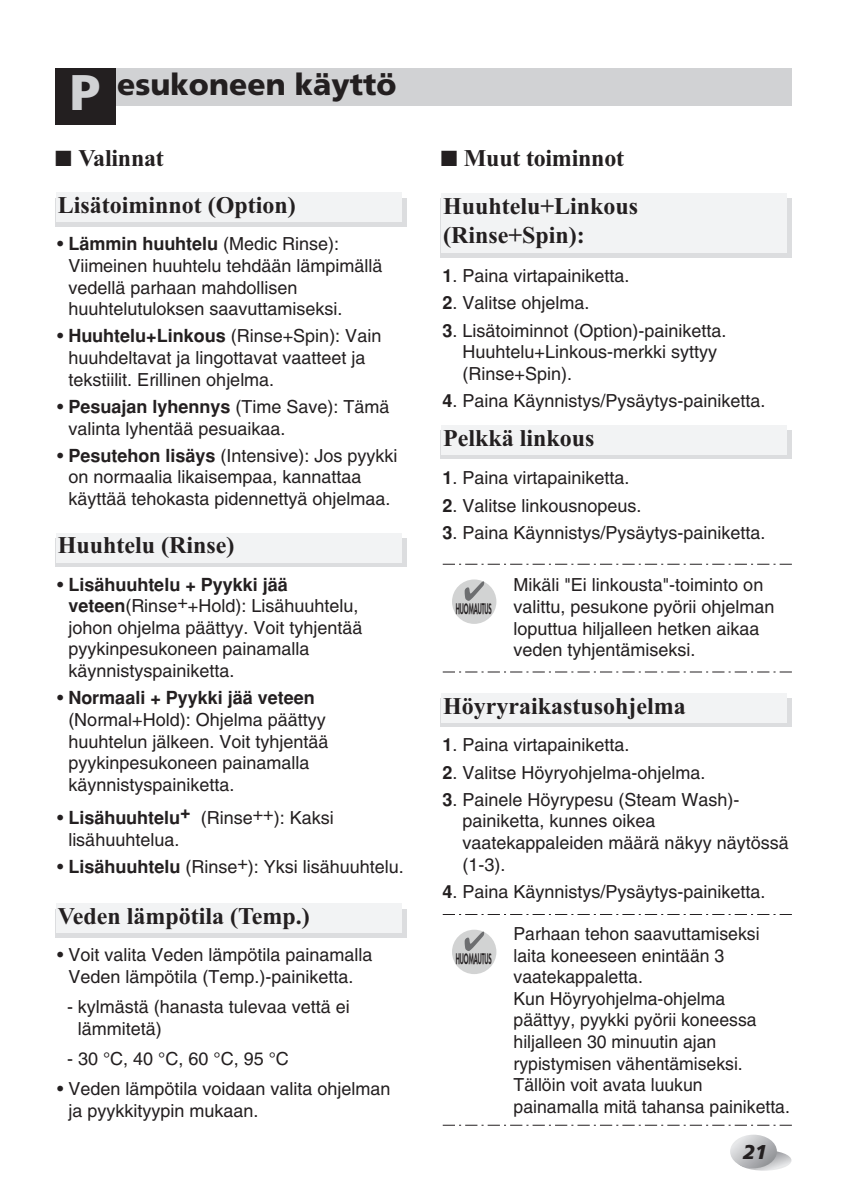
<style>
.page{position:relative;width:850px;height:1190px;background:#fff}
.page>*{position:absolute;margin:0;border:0;box-sizing:border-box;transform-origin:0 0}
.t1{font:900 30px "Frutiger";color:#231f20}
.t2{font:700 24px/28.8px "Times New Roman";color:#231f20}
.t3{font:italic 900 20px "Frutiger";color:#231f20}
.t4{font:18px/21.6px "Helvetica";color:#231f20}
.t5{font:800 14px "Futura";letter-spacing:-.01em;color:#231f20;scale:.44 1}
.s1{font-size:50px;color:#d1d2d4}
.s2{font-weight:700}
</style>
<div class="page">
<svg style="left:737px;top:1150px;width:55px;height:21px"></svg>
<svg style="left:730px;top:1135px;width:47px;height:33px"></svg>
<div style="left:55px;top:68px;width:736px;height:37px;background:#d1d2d4"></div>
<div style="left:55px;top:68px;width:60px;height:57px;background:#231f20"></div>
<div style="left:452px;top:930px;width:44px;height:44px;background:#d2d3d3;border-radius:50%"></div>
<svg style="left:465px;top:932px;width:19px;height:19px"></svg>
<svg style="left:443px;top:914px;width:349px;height:1px"></svg>
<svg style="left:443px;top:1125px;width:349px;height:1px"></svg>
<div style="left:452px;top:579px;width:44px;height:45px;background:#d2d3d3;border-radius:50%"></div>
<svg style="left:465px;top:581px;width:19px;height:20px"></svg>
<svg style="left:443px;top:564px;width:349px;height:1px"></svg>
<svg style="left:443px;top:672px;width:349px;height:1px"></svg>
<div style="left:441px;top:198px;width:351px;height:59px;background:linear-gradient(to right,#e7e8ea,#e6e7e9)"></div>
<div style="left:441px;top:193px;width:346px;height:59px;background:#f2f3f4"></div>
<div style="left:55px;top:198px;width:352px;height:29px;background:#dcdddf"></div>
<div style="left:56px;top:193px;width:346px;height:29px;background:#f2f3f4"></div>
<div style="left:55px;top:538px;width:352px;height:29px;background:linear-gradient(to right,#e7e8ea,#e7e8e9)"></div>
<div style="left:56px;top:533px;width:346px;height:29px;background:#f2f3f4"></div>
<div style="left:55px;top:909px;width:352px;height:29px;background:#dcdddf"></div>
<div style="left:56px;top:904px;width:346px;height:29px;background:#f2f3f4"></div>
<div style="left:441px;top:430px;width:351px;height:29px;background:linear-gradient(to right,#e7e8ea,#e6e7e9)"></div>
<div style="left:441px;top:425px;width:346px;height:29px;background:#f2f3f4"></div>
<div style="left:441px;top:698px;width:351px;height:29px;background:linear-gradient(to right,#e7e8ea,#e6e7e9)"></div>
<div style="left:441px;top:693px;width:346px;height:29px;background:#f2f3f4"></div>
<h1 class="t1" style="left:70px;top:72px;width:328px"><span class="s1">P</span> esukoneen käyttö</h1>
<h2 class="t2" style="left:55px;top:147px;width:110px">■ Valinnat</h2>
<h2 class="t2" style="left:441px;top:147px;width:185px">■ Muut toiminnot</h2>
<h2 class="t2" style="left:58px;top:193px;width:240px">Lisätoiminnot (Option)</h2>
<p class="t4" style="left:68px;top:235px;width:316px;text-indent:-11px">• <span class="s2">Lämmin huuhtelu</span> (Medic Rinse):<br>Viimeinen huuhtelu tehdään lämpimällä vedellä parhaan mahdollisen huuhtelutuloksen saavuttamiseksi.</p>
<p class="t4" style="left:68px;top:327px;width:315px;text-indent:-11px">• <span class="s2">Huuhtelu+Linkous</span> (Rinse+Spin): Vain huuhdeltavat ja lingottavat vaatteet ja tekstiilit. Erillinen ohjelma.</p>
<p class="t4" style="left:68px;top:398px;width:323px;text-indent:-11px">• <span class="s2">Pesuajan lyhennys</span> (Time Save): Tämä valinta lyhentää pesuaikaa.</p>
<p class="t4" style="left:68px;top:446px;width:331px;text-indent:-11px">• <span class="s2">Pesutehon lisäys</span> (Intensive): Jos pyykki on normaalia likaisempaa, kannattaa käyttää tehokasta pidennettyä ohjelmaa.</p>
<h2 class="t2" style="left:58px;top:534px;width:178px">Huuhtelu (Rinse)</h2>
<p class="t4" style="left:68px;top:575px;width:296px;text-indent:-11px">• <span class="s2">Lisähuuhtelu + Pyykki jää veteen</span>(Rinse++Hold): Lisähuuhtelu, johon ohjelma päättyy. Voit tyhjentää pyykinpesukoneen painamalla käynnistyspainiketta.</p>
<p class="t4" style="left:68px;top:689px;width:262px;text-indent:-11px">• <span class="s2">Normaali + Pyykki jää veteen </span>(Normal+Hold): Ohjelma päättyy huuhtelun jälkeen. Voit tyhjentää pyykinpesukoneen painamalla käynnistyspainiketta.</p>
<p class="t4" style="left:68px;top:809px;width:267px;text-indent:-11px">• <span class="s2">Lisähuuhtelu</span><sup>+</sup> (Rinse++): Kaksi lisähuuhtelua.</p>
<p class="t4" style="left:57px;top:857px;width:348px">• <span class="s2">Lisähuuhtelu</span> (Rinse+): Yksi lisähuuhtelu.</p>
<h2 class="t2" style="left:58px;top:904px;width:254px">Veden lämpötila (Temp.)</h2>
<p class="t4" style="left:57px;top:946px;width:317px;text-align:center">• Voit valita Veden lämpötila painamalla<br>Veden lämpötila (Temp.)-painiketta.</p>
<p class="t4" style="left:78px;top:998px;width:274px;text-indent:-11px">- kylmästä (hanasta tulevaa vettä ei lämmitetä)</p>
<p class="t4" style="left:67px;top:1049px;width:223px">- 30 °C, 40 °C, 60 °C, 95 °C</p>
<p class="t4" style="left:68px;top:1080px;width:324px;text-indent:-11px">• Veden lämpötila voidaan valita ohjelman ja pyykkityypin mukaan.</p>
<h2 class="t2" style="left:443px;top:194px;width:197px">Huuhtelu+Linkous (Rinse+Spin):</h2>
<p class="t4" style="left:443px;top:267px;width:189px"><span class="s2">1</span>. Paina virtapainiketta.</p>
<p class="t4" style="left:443px;top:294px;width:149px"><span class="s2">2</span>. Valitse ohjelma.</p>
<p class="t4" style="left:463px;top:321px;width:266px;text-indent:-20px"><span class="s2">3</span>. Lisätoiminnot (Option)-painiketta.<br>Huuhtelu+Linkous-merkki syttyy (Rinse+Spin).</p>
<p class="t4" style="left:443px;top:392px;width:325px"><span class="s2">4</span>. Paina Käynnistys/Pysäytys-painiketta.</p>
<h2 class="t2" style="left:443px;top:426px;width:153px">Pelkkä linkous</h2>
<p class="t4" style="left:443px;top:469px;width:189px"><span class="s2">1</span>. Paina virtapainiketta.</p>
<p class="t4" style="left:443px;top:496px;width:201px"><span class="s2">2</span>. Valitse linkousnopeus.</p>
<p class="t4" style="left:443px;top:523px;width:325px"><span class="s2">3</span>. Paina Käynnistys/Pysäytys-painiketta.</p>
<p class="t5" style="left:456px;top:600px;width:83px">HUOMAUTUS</p>
<p class="t4" style="left:514px;top:576px;width:263px">Mikäli "Ei linkousta"-toiminto on valittu, pesukone pyörii ohjelman loputtua hiljalleen hetken aikaa veden tyhjentämiseksi.</p>
<h2 class="t2" style="left:443px;top:694px;width:244px">Höyryraikastusohjelma</h2>
<p class="t4" style="left:443px;top:736px;width:189px"><span class="s2">1</span>. Paina virtapainiketta.</p>
<p class="t4" style="left:443px;top:763px;width:265px"><span class="s2">2</span>. Valitse Höyryohjelma-ohjelma.</p>
<p class="t4" style="left:463px;top:790px;width:328px;text-indent:-20px"><span class="s2">3</span>. Painele Höyrypesu (Steam Wash)- painiketta, kunnes oikea vaatekappaleiden määrä näkyy näytössä (1-3).</p>
<p class="t4" style="left:443px;top:882px;width:325px"><span class="s2">4</span>. Paina Käynnistys/Pysäytys-painiketta.</p>
<p class="t4" style="left:514px;top:925px;width:278px">Parhaan tehon saavuttamiseksi laita koneeseen enintään 3 vaatekappaletta.<br>Kun Höyryohjelma-ohjelma päättyy, pyykki pyörii koneessa hiljalleen 30 minuutin ajan rypistymisen vähentämiseksi.<br>Tällöin voit avata luukun painamalla mitä tahansa painiketta.</p>
<p class="t5" style="left:456px;top:950px;width:83px">HUOMAUTUS</p>
<p class="t3" style="left:743px;top:1144px;width:26px">21</p>
</div>
